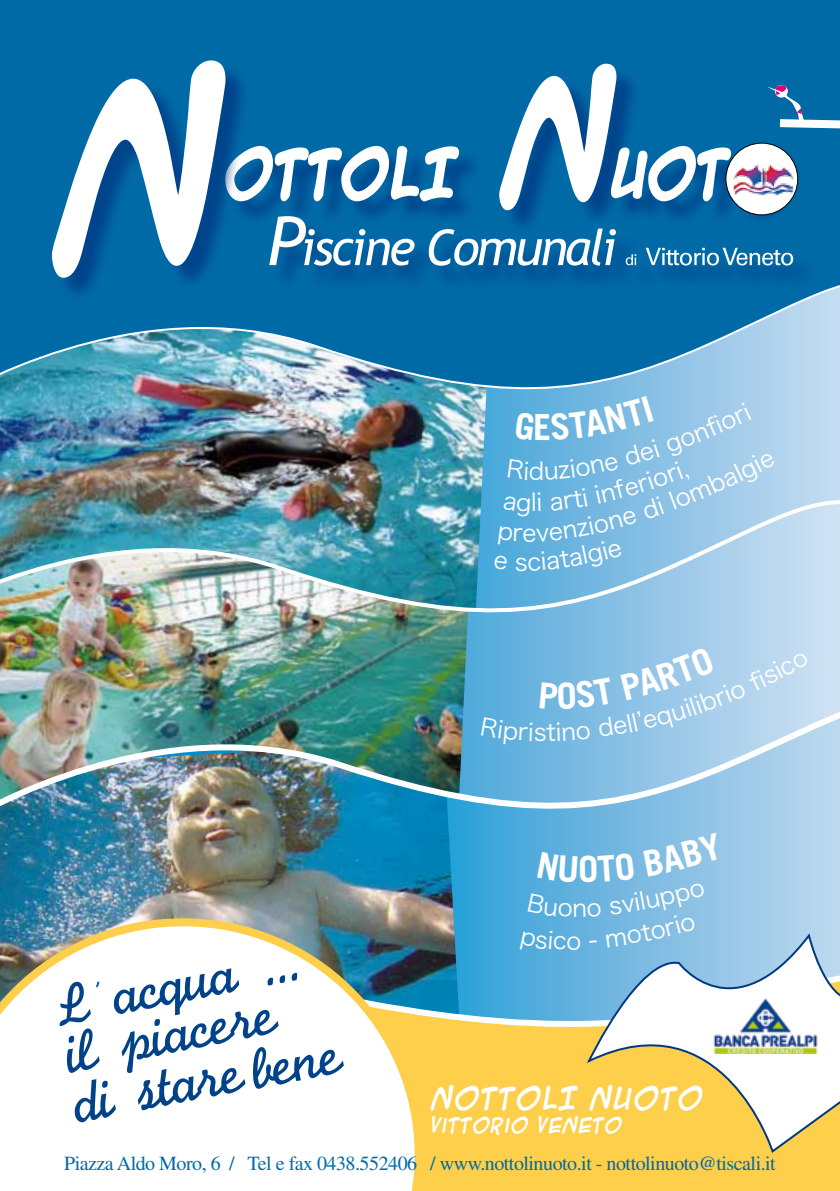
<style>
.page{position:relative;width:840px;height:1191px;background:#fff}
.page>*{position:absolute;margin:0;border:0;box-sizing:border-box;transform-origin:0 0}
.t1{font:700 36px "Trade Gothic LT Std";color:#fff}
.t2{font:700 26px "ACME Secret Agent";color:#fff}
.t3{font:24px "Hira Kaku Pro N W3";color:#fff}
.t4{font:24px "Hira Kaku Pro W3";color:#fff}
.t5{font:20px "Times";letter-spacing:-.025em;color:#006aa7}
.t6{font:700 18px "ACME Secret Agent";color:#fff}
</style>
<div class="page">
<div style="left:0;top:0;width:839px;height:261px;background:#006aa7"></div>
<div style="left:228px;top:67px;width:572px;height:167px;background:#003882;opacity:.75"></div>
<svg style="left:227px;top:62px;width:551px;height:150px"></svg>
<div style="left:272px;top:219px;width:544px;height:71px;background:#006aa7"></div>
<svg style="left:269px;top:216px;width:523px;height:45px"></svg>
<div style="left:55px;top:63px;width:194px;height:238px;background:#003882;opacity:.75"></div>
<svg style="left:51px;top:59px;width:176px;height:202px"></svg>
<div style="left:725px;top:143px;width:72px;height:72px;background:#fff;border-radius:50%"></div>
<div style="left:725px;top:143px;width:72px;height:72px;border:1px solid #000;border-radius:50%"></div>
<img style="left:732px;top:160px;width:61px;height:40px">
<img style="left:0;top:261px;width:839px;height:222px">
<img style="left:0;top:483px;width:839px;height:199px">
<svg style="left:766px;top:84px;width:73px;height:49px"></svg>
<div style="left:0;top:970px;width:839px;height:221px;background:#fecf4a"></div>
<img style="left:0;top:682px;width:839px;height:345px">
<img style="left:0;top:918px;width:422px;height:273px">
<svg style="left:586px;top:929px;width:253px;height:224px"></svg>
<svg style="left:0;top:968px;width:356px;height:154px;background:#d8e1e9"></svg>
<img style="left:706px;top:998px;width:117px;height:55px">
<svg style="left:481px;top:717px;width:51px;height:28px"></svg>
<svg style="left:539px;top:647px;width:270px;height:94px;background:#99c8e8"></svg>
<svg style="left:493px;top:396px;width:282px;height:175px;background:#80bde3"></svg>
<svg style="left:519px;top:833px;width:204px;height:119px;background:#71b7e0"></svg>
<h1 class="t1" style="left:533px;top:405px;width:20px">E</h1>
<p class="t3" style="left:528px;top:449px;width:17px">d</p>
<p class="t3" style="left:531px;top:481px;width:7px">l</p>
<p class="t3" style="left:522px;top:511px;width:16px">e</p>
<p class="t4" style="left:533px;top:711px;width:15px">s</p>
<h2 class="t2" style="left:430px;top:1077px;width:274px">NOTTOLI NUOTO</h2>
<p class="t6" style="left:430px;top:1110px;width:193px">VITTORIO VENETO</p>
<p class="t5" style="left:64px;top:1152px;width:713px">Piazza Aldo Moro, 6 / Tel e fax 0438.552406 / www.nottolinuoto.it - nottolinuoto@tiscali.it</p>
</div>
